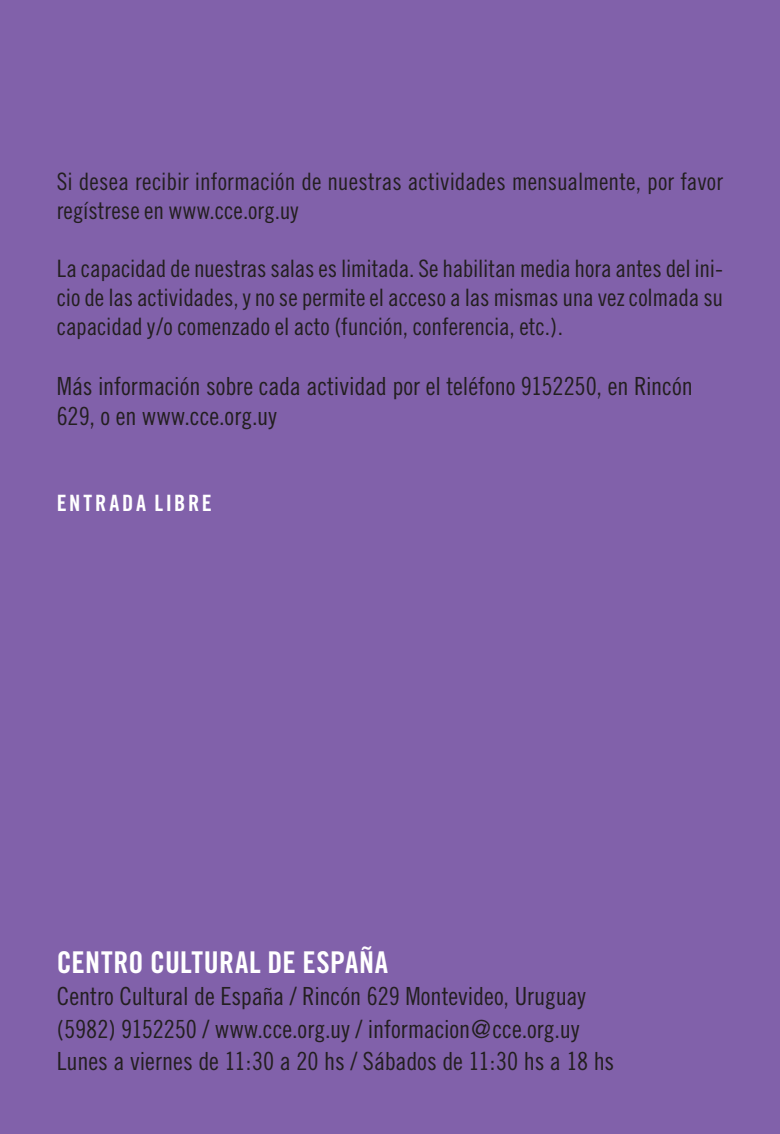
<style>
.page{position:relative;width:780px;height:1134px;background:#8161aa}
.page>*{position:absolute;margin:0;border:0;box-sizing:border-box;transform-origin:0 0}
.t1{font:30px "Trade Gothic Bold Cond Twenty";letter-spacing:.02em;color:#fff}
.t2{font:25px/32.5px "Trade Gothic Cond Eighteen";letter-spacing:-.005em;color:#231f20}
.t3{font:24px/29px "Trade Gothic Cond Eighteen";color:#231f20}
.t4{font:22.5px "Trade Gothic Bold Cond Twenty";color:#fff}
</style>
<div class="page">
<p class="t3" style="left:57px;top:166px;width:668px">Si desea recibir información de nuestras actividades mensualmente, por favor regístrese en www.cce.org.uy</p>
<p class="t3" style="left:57px;top:253px;width:668px;text-align:justify">La capacidad de nuestras salas es limitada. Se habilitan media hora antes del ini&shy;cio de las actividades, y no se permite el acceso a las mismas una vez colmada su capacidad y/o comenzado el acto (función, conferencia, etc.).</p>
<p class="t2" style="left:57px;top:370px;width:637px;line-height:30px">Más información sobre cada actividad por el teléfono 9152250, en Rincón<br>629, o en www.cce.org.uy</p>
<p class="t4" style="left:57px;top:489px;width:27px">ENTRADA</p>
<p class="t4" style="left:154px;top:489px;width:46px">LIBRE</p>
<p class="t1" style="left:57px;top:944px;width:333px">CENTRO CULTURAL DE ESPAÑA</p>
<p class="t2" style="left:57px;top:980px;width:559px">Centro Cultural de España / Rincón 629 Montevideo, Uruguay (5982) 9152250 / www.cce.org.uy / informacion@cce.org.uy<br>Lunes a viernes de 11:30 a 20 hs / Sábados de 11:30 hs a 18 hs</p>
</div>
